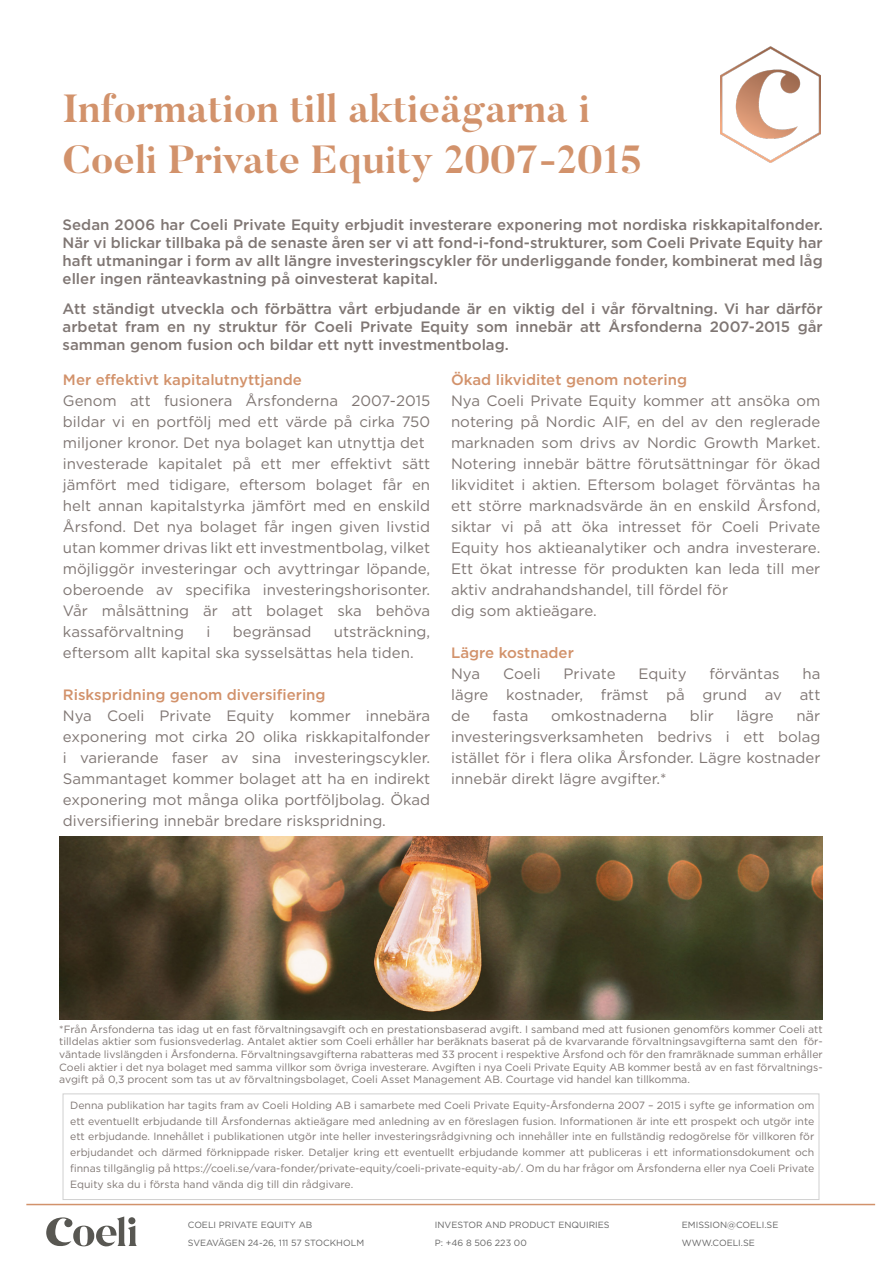
<style>
.page{position:relative;width:893px;height:1263px;background:#fff}
.page>*{position:absolute;margin:0;border:0;box-sizing:border-box;transform-origin:0 0}
.t1{font:700 39px/51px "Butler";color:#d2926b;scale:1.05 1}
.t2{font:15px/21px "Gotham";color:#7f7673}
.t3{font:500 15px/18px "Gotham";color:#7f7673;text-align:justify}
.t4{font:500 15px "Gotham";color:#d2926b}
.t5{font:10.5px/15.8px "Gotham";color:#7f7673;text-align:justify}
.t6{font:9px/18px "Gotham";color:#646464}
</style>
<div class="page">
<svg style="left:46px;top:1216px;width:91px;height:30px"></svg>
<hr style="left:26px;top:1204px;width:849px;height:1px;background:#d2926b">
<div style="left:63px;top:1093px;width:756px;height:107px;border:1px solid #d0d0d0"></div>
<img style="left:720px;top:46px;width:100px;height:116px">
<img style="left:59px;top:836px;width:764px;height:183px">
<h1 class="t1" style="left:63px;top:84px;width:553px">Information till aktieägarna i<br>Coeli Private Equity 2007-2015</h1>
<p class="t3" style="left:63px;top:216px;width:762px">Sedan 2006 har Coeli Private Equity erbjudit investerare exponering mot nordiska riskkapitalfonder.<br>När vi blickar tillbaka på de senaste åren ser vi att fond-i-fond-strukturer, som Coeli Private Equity har haft utmaningar i form av allt längre investeringscykler för underliggande fonder, kombinerat med låg eller ingen ränteavkastning på oinvesterat kapital.</p>
<p class="t3" style="left:63px;top:300px;width:762px">Att ständigt utveckla och förbättra vårt erbjudande är en viktig del i vår förvaltning. Vi har därför arbetat fram en ny struktur för Coeli Private Equity som innebär att Årsfonderna 2007-2015 går samman genom fusion och bildar ett nytt investmentbolag.</p>
<p class="t4" style="left:63px;top:370px;width:240px">Mer effektivt kapitalutnyttjande</p>
<p class="t2" style="left:63px;top:390px;width:369px">Genom att fusionera Årsfonderna 2007-2015 bildar vi en portfölj med ett värde på cirka 750 miljoner kronor. Det nya bolaget kan utnyttja det investerade kapitalet på ett mer effektivt sätt jämfört med tidigare, eftersom bolaget får en helt annan kapitalstyrka jämfört med en enskild Årsfond. Det nya bolaget får ingen given livstid utan kommer drivas likt ett investmentbolag, vilket möjliggör investeringar och avyttringar löpande, oberoende av specifika investeringshorisonter.<br>Vår målsättning är att bolaget ska behöva kassaförvaltning</p>
<p class="t2" style="left:63px;top:621px;width:369px;text-indent:271px">utsträckning, eftersom allt kapital ska sysselsättas hela tiden.</p>
<p class="t4" style="left:63px;top:685px;width:264px">Riskspridning genom diversifiering</p>
<p class="t2" style="left:63px;top:705px;width:369px;text-align:justify">Nya Coeli Private Equity kommer innebära exponering mot cirka 20 olika riskkapitalfonder i varierande faser av sina investeringscykler.<br>Sammantaget kommer bolaget att ha en indirekt exponering mot många olika portföljbolag. Ökad diversifiering innebär bredare riskspridning.</p>
<p class="t2" style="left:207px;top:621px;width:5px">i</p>
<p class="t2" style="left:233px;top:621px;width:80px">begränsad</p>
<p class="t4" style="left:451px;top:370px;width:237px">Ökad likviditet genom notering</p>
<p class="t2" style="left:451px;top:390px;width:371px">Nya Coeli Private Equity kommer att ansöka om notering på Nordic AIF, en del av den reglerade marknaden som drivs av Nordic Growth Market.<br>Notering innebär bättre förutsättningar för ökad likviditet i aktien. Eftersom bolaget förväntas ha ett större marknadsvärde än en enskild Årsfond, siktar vi på att öka intresset för Coeli Private Equity hos aktieanalytiker och andra investerare.<br>Ett ökat intresse för produkten kan leda till mer aktiv andrahandshandel, till fördel för<br>dig som aktieägare.</p>
<p class="t4" style="left:451px;top:643px;width:124px">Lägre kostnader</p>
<p class="t2" style="left:451px;top:663px;width:31px">Nya</p>
<p class="t2" style="left:503px;top:663px;width:39px">Coeli</p>
<p class="t2" style="left:563px;top:663px;width:54px">Private</p>
<p class="t2" style="left:638px;top:663px;width:50px">Equity</p>
<p class="t2" style="left:709px;top:663px;width:72px">förväntas</p>
<p class="t2" style="left:451px;top:663px;width:371px;text-align:justify;text-indent:351px">ha lägre kostnader, främst på grund av att de</p>
<p class="t2" style="left:493px;top:705px;width:38px">fasta</p>
<p class="t2" style="left:551px;top:705px;width:117px">omkostnaderna</p>
<p class="t2" style="left:690px;top:705px;width:25px">blir</p>
<p class="t2" style="left:736px;top:705px;width:39px">lägre</p>
<p class="t2" style="left:451px;top:705px;width:371px;text-align:justify;text-indent:345px">när investeringsverksamheten bedrivs i ett bolag istället för i flera olika Årsfonder. Lägre kostnader innebär direkt lägre avgifter.*</p>
<p class="t5" style="left:59px;top:1023px;width:765px;line-height:12.6px">*Från Årsfonderna tas idag ut en fast förvaltningsavgift och en prestationsbaserad avgift. I samband med att fusionen genomförs kommer Coeli att tilldelas aktier som fusionsvederlag. Antalet aktier som Coeli erhåller har beräknats baserat på de kvarvarande förvaltningsavgifterna samt den för&shy;väntade livslängden i Årsfonderna. Förvaltningsavgifterna rabatteras med 33 procent i respektive Årsfond och för den framräknade summan erhåller Coeli aktier i det nya bolaget med samma villkor som övriga investerare. Avgiften i nya Coeli Private Equity AB kommer bestå av en fast förvaltnings&shy;avgift på 0,3 procent som tas ut av förvaltningsbolaget, Coeli Asset Management AB. Courtage vid handel kan tillkomma.</p>
<p class="t5" style="left:70px;top:1097px;width:746px">Denna publikation har tagits fram av Coeli Holding AB i samarbete med Coeli Private Equity-Årsfonderna 2007 – 2015 i syfte ge information om ett eventuellt erbjudande till Årsfondernas aktieägare med anledning av en föreslagen fusion. Informationen är inte ett prospekt och utgör inte ett erbjudande. Innehållet i publikationen utgör inte heller investeringsrådgivning och innehåller inte en fullständig redogörelse för villkoren för erbjudandet och därmed förknippade risker. Detaljer kring ett eventuellt erbjudande kommer att publiceras i ett informationsdokument och finnas tillgänglig på https://coeli.se/vara-fonder/private-equity/coeli-private-equity-ab/. Om du har frågor om Årsfonderna eller nya Coeli Private Equity ska du i första hand vända dig till din rådgivare.</p>
<p class="t6" style="left:188px;top:1215px;width:178px">COELI PRIVATE EQUITY AB<br>SVEAVÄGEN 24-26, 111 57 STOCKHOLM</p>
<p class="t6" style="left:435px;top:1215px;width:176px">INVESTOR AND PRODUCT ENQUIRIES<br>P: +46 8 506 223 00</p>
<p class="t6" style="left:682px;top:1216px;width:98px">EMISSION@COELI.SE<br>WWW.COELI.SE</p>
</div>
